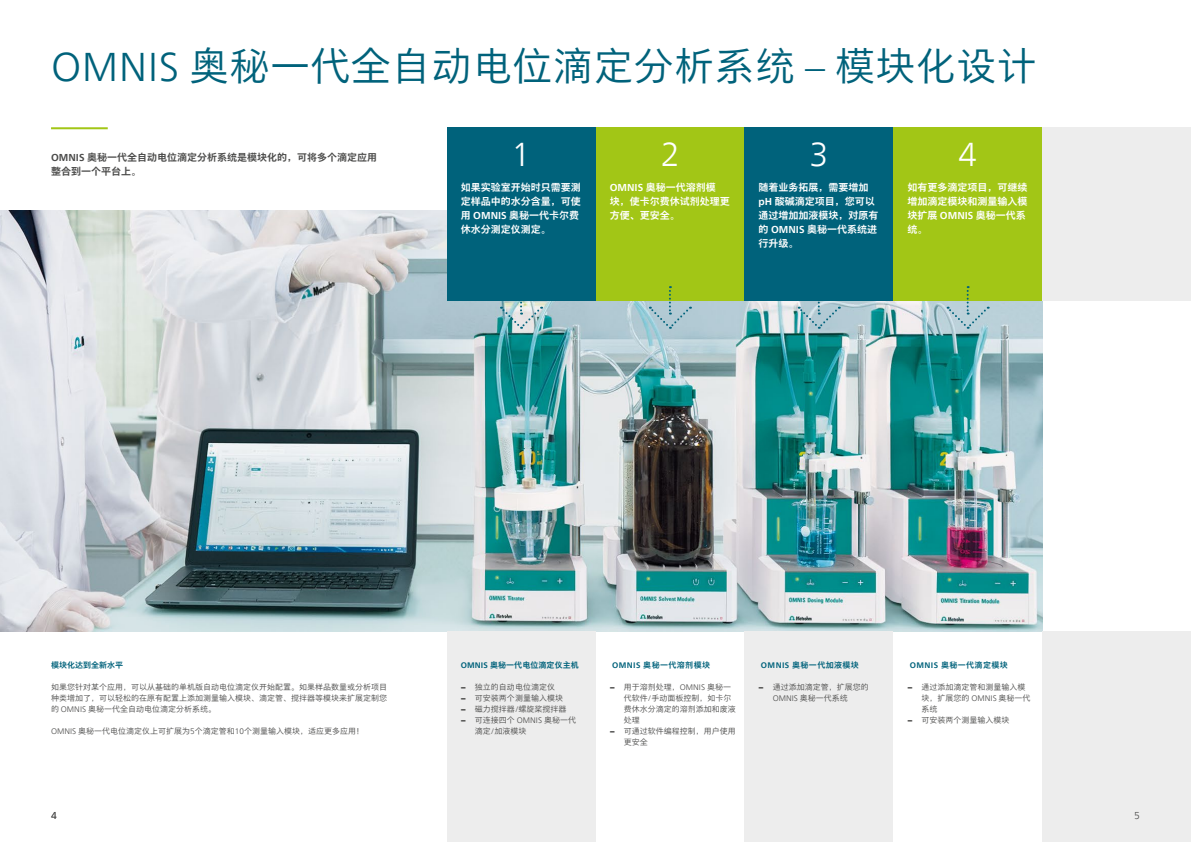
<style>
.page{position:relative;width:1191px;height:842px;background:#fff}
.page>*{position:absolute;margin:0;border:0;box-sizing:border-box;transform-origin:0 0}
.t1{font:300 40px "M Xiang He Hei SC Pro";letter-spacing:.01em;color:#00627b}
.t2{font:300 33px "Neue Frutiger World";color:#fff}
.t3{font:700 10px/14px "M Xiang He Hei SC Pro";color:#fff}
.t4{font:700 10px/14px "M Xiang He Hei SC Pro";color:#4a4a49}
.t5{font:300 10px "Neue Frutiger World";color:#4a4a49}
.t6{font:300 8px/11px "M Xiang He Hei SC Pro";color:#4a4a49}
.t7{font:700 8px "M Xiang He Hei SC Pro";letter-spacing:.05em;color:#00627b}
.t8{font:700 8px "M Xiang He Hei SC Pro";letter-spacing:.01em;color:#00627b}
.t9{font:700 8px "M Xiang He Hei SC Pro";color:#00627b}
.s1{font-family:"Neue Frutiger World"}
.s2{font-family:"Neue Frutiger World Xtra Blk";font-weight:400}
</style>
<div class="page">
<img style="left:0;top:210px;width:1042px;height:421px">
<div style="left:1042px;top:631px;width:149px;height:211px;background:#ededed"></div>
<div style="left:1042px;top:128px;width:149px;height:173px;background:#ededed"></div>
<hr style="left:51px;top:127px;width:57px;height:2px;background:#a2c616">
<div style="left:446px;top:631px;width:149px;height:211px;background:#ededed"></div>
<div style="left:744px;top:631px;width:149px;height:211px;background:#ededed"></div>
<div style="left:595px;top:128px;width:149px;height:173px;background:#a2c616"></div>
<div style="left:893px;top:128px;width:149px;height:173px;background:#a2c616"></div>
<div style="left:446px;top:128px;width:149px;height:173px;background:#00627b"></div>
<div style="left:744px;top:128px;width:149px;height:173px;background:#00627b"></div>
<svg style="left:499px;top:301px;width:43px;height:28px"></svg>
<svg style="left:648px;top:286px;width:43px;height:43px"></svg>
<svg style="left:797px;top:301px;width:43px;height:28px"></svg>
<svg style="left:946px;top:286px;width:42px;height:43px"></svg>
<h1 class="t1" style="left:51px;top:41px;width:987px"><span class="s1">OMNIS</span> 奥秘一代全自动电位滴定分析系统 <span class="s1">–</span> 模块化设计</h1>
<p class="t4" style="left:51px;top:150px;width:327px"><span class="s1">OMNIS</span> 奥秘一代全自动电位滴定分析系统是模块化的，可将多个滴定应用整合到一个平台上。</p>
<h2 class="t2" style="left:511px;top:129px;width:20px">1</h2>
<h2 class="t2" style="left:660px;top:129px;width:20px">2</h2>
<h2 class="t2" style="left:809px;top:129px;width:20px">3</h2>
<h2 class="t2" style="left:958px;top:129px;width:20px">4</h2>
<p class="t3" style="left:609px;top:181px;width:121px"><span class="s1">OMNIS</span> 奥秘一代溶剂模<br>块，使卡尔费休试剂处理更方便、更安全。</p>
<p class="t3" style="left:907px;top:181px;width:121px">如有更多滴定项目，可继续增加滴定模块和测量输入模块扩展 <span class="s1">OMNIS</span> 奥秘一代系统。</p>
<p class="t3" style="left:461px;top:181px;width:121px">如果实验室开始时只需要测定样品中的水分含量，可使用 <span class="s1">OMNIS</span> 奥秘一代卡尔费休水分测定仪测定。</p>
<p class="t3" style="left:758px;top:181px;width:121px">随着业务拓展，需要增加<span class="s1">pH</span> 酸碱滴定项目，您可以通过增加加液模块，对原有的 <span class="s1">OMNIS</span> 奥秘一代系统进行升级。</p>
<p class="t9" style="left:51px;top:660px;width:73px">模块化达到全新水平</p>
<p class="t6" style="left:51px;top:682px;width:337px;text-align:justify">如果您针对某个应用，可以从基础的单机版自动电位滴定仪开始配置。如果样品数量或分析项目种类增加了，可以轻松的在原有配置上添加测量输入模块、滴定管、搅拌器等模块来扩展定制您的 <span class="s1">OMNIS</span> 奥秘一代全自动电位滴定分析系统。</p>
<p class="t6" style="left:51px;top:726px;width:314px"><span class="s1">OMNIS</span> 奥秘一代电位滴定仪上可扩展为<span class="s1">5</span>个滴定管和<span class="s1">10</span>个测量输入模块，适应更多应用！</p>
<p class="t8" style="left:461px;top:660px;width:120px"><span class="s1">OMNIS</span> 奥秘一代电位滴定仪主机</p>
<p class="t6" style="left:461px;top:682px;width:96px"><span class="s2">−</span> 独立的自动电位滴定仪</p>
<p class="t6" style="left:461px;top:693px;width:104px"><span class="s2">−</span> 可安装两个测量输入模块</p>
<p class="t6" style="left:461px;top:704px;width:107px"><span class="s2">−</span> 磁力搅拌器<span class="s1">/</span>螺旋桨搅拌器</p>
<p class="t6" style="left:461px;top:715px;width:117px"><span class="s2">−</span> 可连接四个 <span class="s1">OMNIS</span> 奥秘一代</p>
<p class="t6" style="left:475px;top:726px;width:53px">滴定<span class="s1">/</span>加液模块</p>
<p class="t7" style="left:612px;top:660px;width:99px"><span class="s1">OMNIS</span> 奥秘一代溶剂模块</p>
<p class="t6" style="left:609px;top:682px;width:123px"><span class="s2">−</span> 用于溶剂处理，<span class="s1">OMNIS</span> 奥秘一</p>
<p class="t6" style="left:624px;top:693px;width:109px">代软件<span class="s1">/</span>手动面板控制，如卡尔</p>
<p class="t6" style="left:624px;top:704px;width:113px">费休水分滴定的溶剂添加和废液</p>
<p class="t6" style="left:624px;top:715px;width:17px">处理</p>
<p class="t6" style="left:609px;top:726px;width:128px"><span class="s2">−</span> 可通过软件编程控制，用户使用</p>
<p class="t6" style="left:624px;top:737px;width:25px">更安全</p>
<p class="t7" style="left:761px;top:660px;width:99px"><span class="s1">OMNIS</span> 奥秘一代加液模块</p>
<p class="t6" style="left:772px;top:682px;width:97px;text-indent:-14px"><span class="s2">−</span> 通过添加滴定管，扩展您的<br><span class="s1">OMNIS</span> 奥秘一代系统</p>
<p class="t7" style="left:910px;top:660px;width:99px"><span class="s1">OMNIS</span> 奥秘一代滴定模块</p>
<p class="t6" style="left:907px;top:682px;width:120px"><span class="s2">−</span> 通过添加滴定管和测量输入模</p>
<p class="t6" style="left:921px;top:693px;width:110px">块，扩展您的 <span class="s1">OMNIS</span> 奥秘一代</p>
<p class="t6" style="left:921px;top:704px;width:17px">系统</p>
<p class="t6" style="left:907px;top:715px;width:104px"><span class="s2">−</span> 可安装两个测量输入模块</p>
<p class="t5" style="left:51px;top:808px;width:7px">4</p>
<p class="t5" style="left:1134px;top:808px;width:7px">5</p>
</div>
